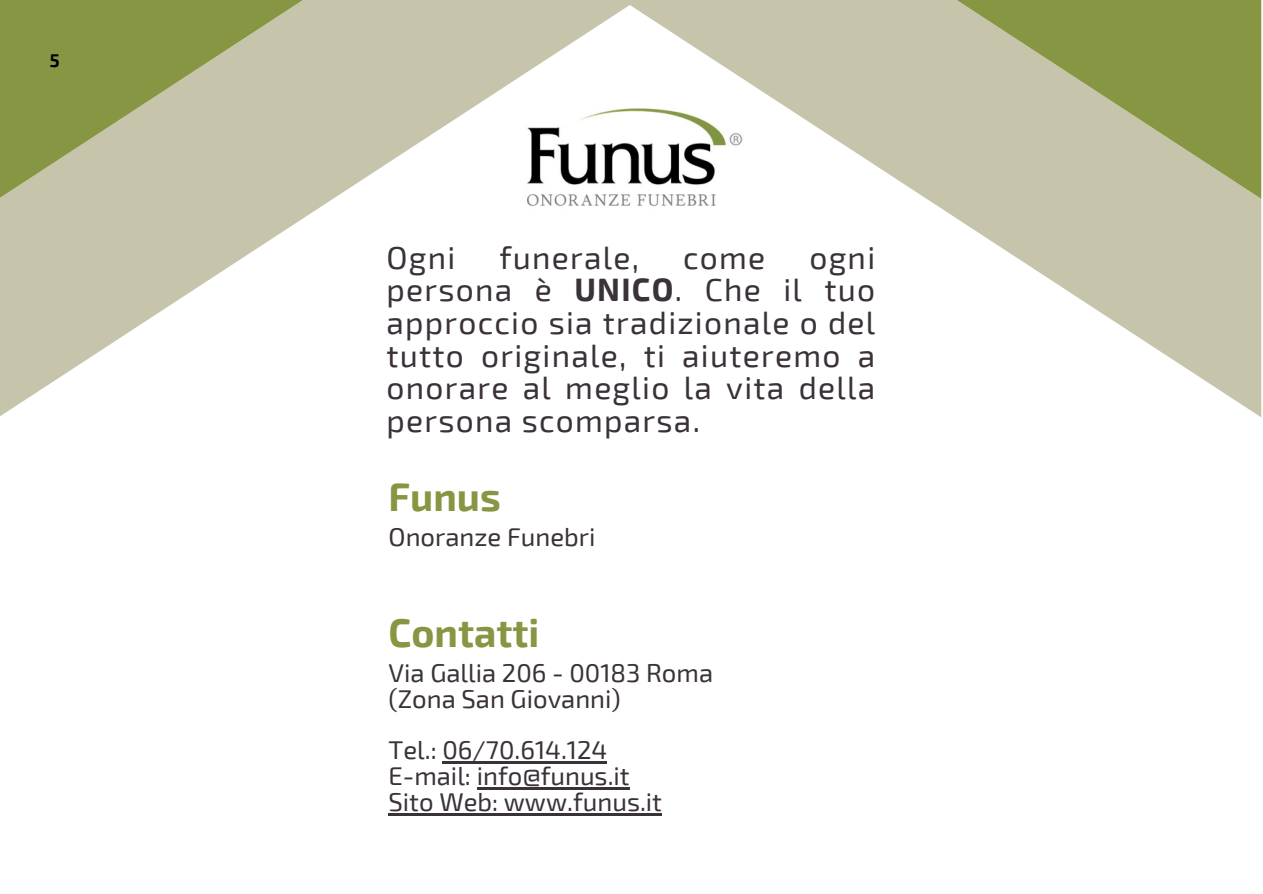
<style>
.page{position:relative;width:1263px;height:894px;background:#fff}
.page>*{position:absolute;margin:0;border:0;box-sizing:border-box;transform-origin:0 0}
.t1{font:700 39.15px "Exo 2";color:#879642}
.t2{font:31.65px/32.7px "Exo 2";letter-spacing:.04em;color:#3a3139;text-align:justify}
.t3{font:25.65px "Exo 2";color:#3a3139}
.t4{font:700 18px "Exo 2";color:#000}
.s1{font-weight:700}
</style>
<div class="page">
<svg style="left:0;top:199px;width:1261px;height:218px"></svg>
<svg style="left:0;top:0;width:1261px;height:199px;background:#bcc09a"></svg>
<img style="left:502px;top:96px;width:256px;height:142px">
<hr style="left:442px;top:761px;width:165px;height:2px;background:#3a3139">
<hr style="left:477px;top:787px;width:153px;height:2px;background:#3a3139">
<hr style="left:389px;top:813px;width:273px;height:2px;background:#3a3139">
<p class="t4" style="left:50px;top:49px;width:11px">5</p>
<p class="t2" style="left:386px;top:239px;width:70px">Ogni</p>
<p class="t2" style="left:499px;top:239px;width:141px">funerale,</p>
<p class="t2" style="left:683px;top:239px;width:84px">come</p>
<p class="t2" style="left:386px;top:239px;width:490px;text-indent:423px">ogni persona è <span class="s1">UNICO</span>. Che il tuo approccio sia tradizionale o del tutto originale, ti aiuteremo a onorare al meglio la vita della persona scomparsa.</p>
<p class="t1" style="left:389px;top:471px;width:114px">Funus</p>
<p class="t3" style="left:389px;top:520px;width:208px">Onoranze Funebri</p>
<p class="t1" style="left:389px;top:607px;width:152px">Contatti</p>
<h2 class="t3" style="left:389px;top:656px;width:326px">Via Gallia 206 - 00183 Roma</h2>
<p class="t3" style="left:389px;top:681px;width:234px">(Zona San Giovanni)</p>
<h1 class="t3" style="left:389px;top:733px;width:220px">Tel.: 06/70.614.124</h1>
<p class="t3" style="left:389px;top:759px;width:243px">E-mail: info@funus.it</p>
<h1 class="t3" style="left:389px;top:785px;width:275px">Sito Web: www.funus.it</h1>
</div>
